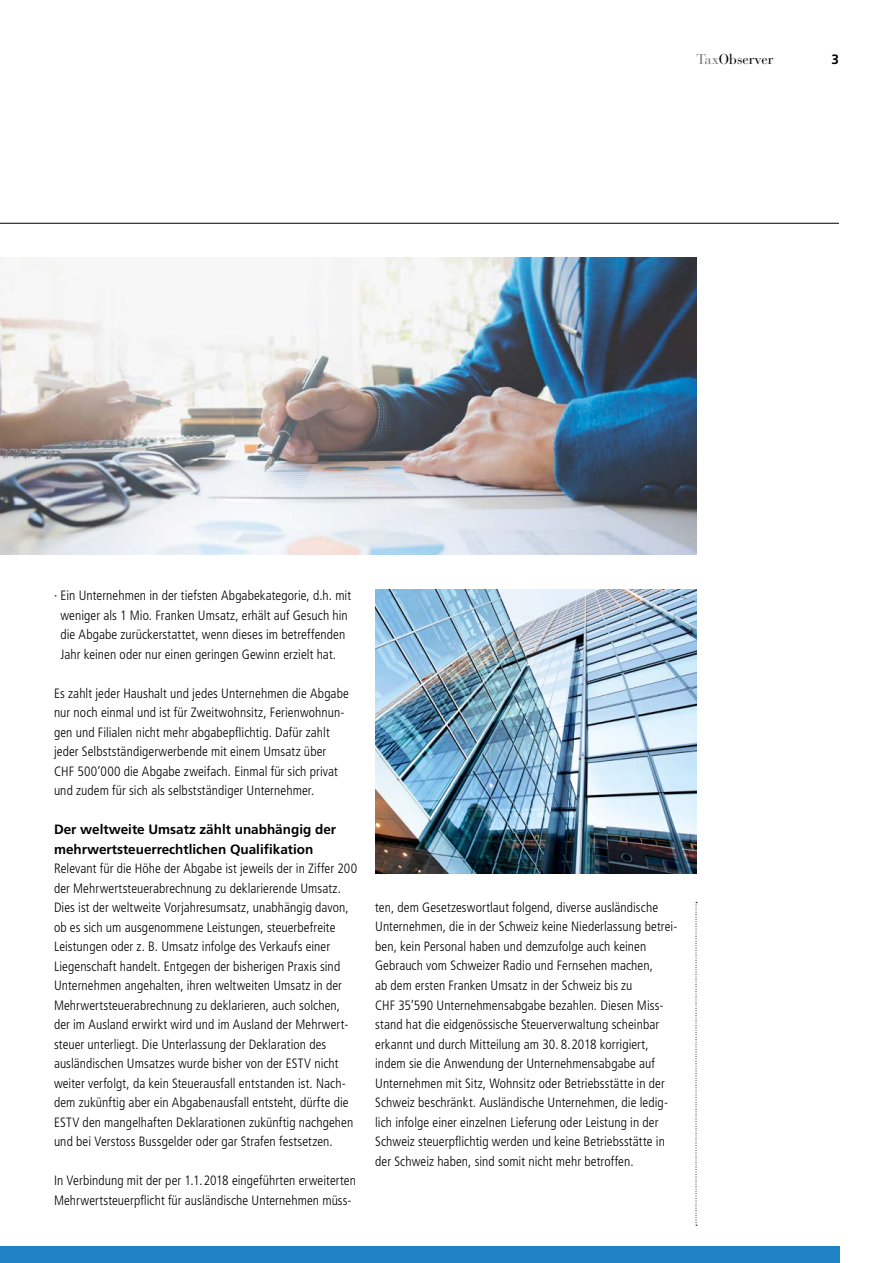
<style>
.page{position:relative;width:893px;height:1263px;background:#fff}
.page>*{position:absolute;margin:0;border:0;box-sizing:border-box;transform-origin:0 0}
.t1{font:14.25px "Bauer Bodoni Std";color:#000}
.t2{font:300 condensed 13.5px/19.5px "Frutiger LT Std";letter-spacing:.005em;color:#000}
.t3{font:700 13.5px/19.5px "Frutiger LT Std";color:#000}
.s1{color:#787878}
</style>
<div class="page">
<hr style="left:0;top:223px;width:839px;height:1px;background:#000">
<div style="left:0;top:1246px;width:840px;height:17px;background:#2081c4"></div>
<img style="left:375px;top:589px;width:321px;height:284px">
<img style="left:0;top:257px;width:696px;height:298px">
<svg style="left:696px;top:902px;width:1px;height:324px"></svg>
<p class="t1" style="left:696px;top:51px;width:79px"><span class="s1">Tax</span>Observer</p>
<p class="t3" style="left:831px;top:50px;width:9px">3</p>
<p class="t2" style="left:60px;top:586px;width:292px;text-indent:-6px">∙ Ein Unternehmen in der tiefsten Abgabekategorie, d.h. mit weniger als 1 Mio. Franken Umsatz, erhält auf Gesuch hin die Abgabe zurückerstattet, wenn dieses im betreffenden Jahr keinen oder nur einen geringen Gewinn erzielt hat.</p>
<p class="t2" style="left:54px;top:683px;width:296px">Es zahlt jeder Haushalt und jedes Unternehmen die Abgabe nur noch einmal und ist für Zweitwohnsitz, Ferienwohnun&shy;gen und Filialen nicht mehr abgabepflichtig. Dafür zahlt jeder Selbstständigerwerbende mit einem Umsatz über CHF 500’000 die Abgabe zweifach. Einmal für sich privat und zudem für sich als selbstständiger Unternehmer.</p>
<p class="t3" style="left:54px;top:820px;width:284px">Der weltweite Umsatz zählt unabhängig der mehrwertsteuerrechtlichen Qualifikation</p>
<p class="t2" style="left:54px;top:859px;width:305px">Relevant für die Höhe der Abgabe ist jeweils der in Ziffer 200 der Mehrwertsteuerabrechnung zu deklarierende Umsatz.<br>Dies ist der weltweite Vorjahresumsatz, unabhängig davon, ob es sich um ausgenommene Leistungen, steuerbefreite Leistungen oder z. B. Umsatz infolge des Verkaufs einer Liegenschaft handelt. Entgegen der bisherigen Praxis sind Unternehmen angehalten, ihren weltweiten Umsatz in der Mehrwertsteuerabrechnung zu deklarieren, auch solchen, der im Ausland erwirkt wird und im Ausland der Mehrwert&shy;steuer unterliegt. Die Unterlassung der Deklaration des ausländischen Umsatzes wurde bisher von der ESTV nicht weiter verfolgt, da kein Steuerausfall entstanden ist. Nach&shy;dem zukünftig aber ein Abgabenausfall entsteht, dürfte die ESTV den mangelhaften Deklarationen zukünftig nachgehen und bei Verstoss Bussgelder oder gar Strafen festsetzen.</p>
<p class="t2" style="left:54px;top:1171px;width:303px">In Verbindung mit der per 1.1.2018 eingeführten erweiterten<br>Mehrwertsteuerpflicht für ausländische Unternehmen müss-</p>
<p class="t2" style="left:375px;top:898px;width:304px">ten, dem Gesetzeswortlaut folgend, diverse ausländische Unternehmen, die in der Schweiz keine Niederlassung betrei&shy;ben, kein Personal haben und demzufolge auch keinen Gebrauch vom Schweizer Radio und Fernsehen machen,<br>ab dem ersten Franken Umsatz in der Schweiz bis zu<br>CHF 35’590 Unternehmensabgabe bezahlen. Diesen Miss&shy;stand hat die eidgenössische Steuerverwaltung scheinbar erkannt und durch Mitteilung am 30. 8.2018 korrigiert, indem sie die Anwendung der Unternehmensabgabe auf Unternehmen mit Sitz, Wohnsitz oder Betriebsstätte in der Schweiz beschränkt. Ausländische Unternehmen, die ledig&shy;lich infolge einer einzelnen Lieferung oder Leistung in der Schweiz steuerpflichtig werden und keine Betriebsstätte in der Schweiz haben, sind somit nicht mehr betroffen.</p>
</div>
